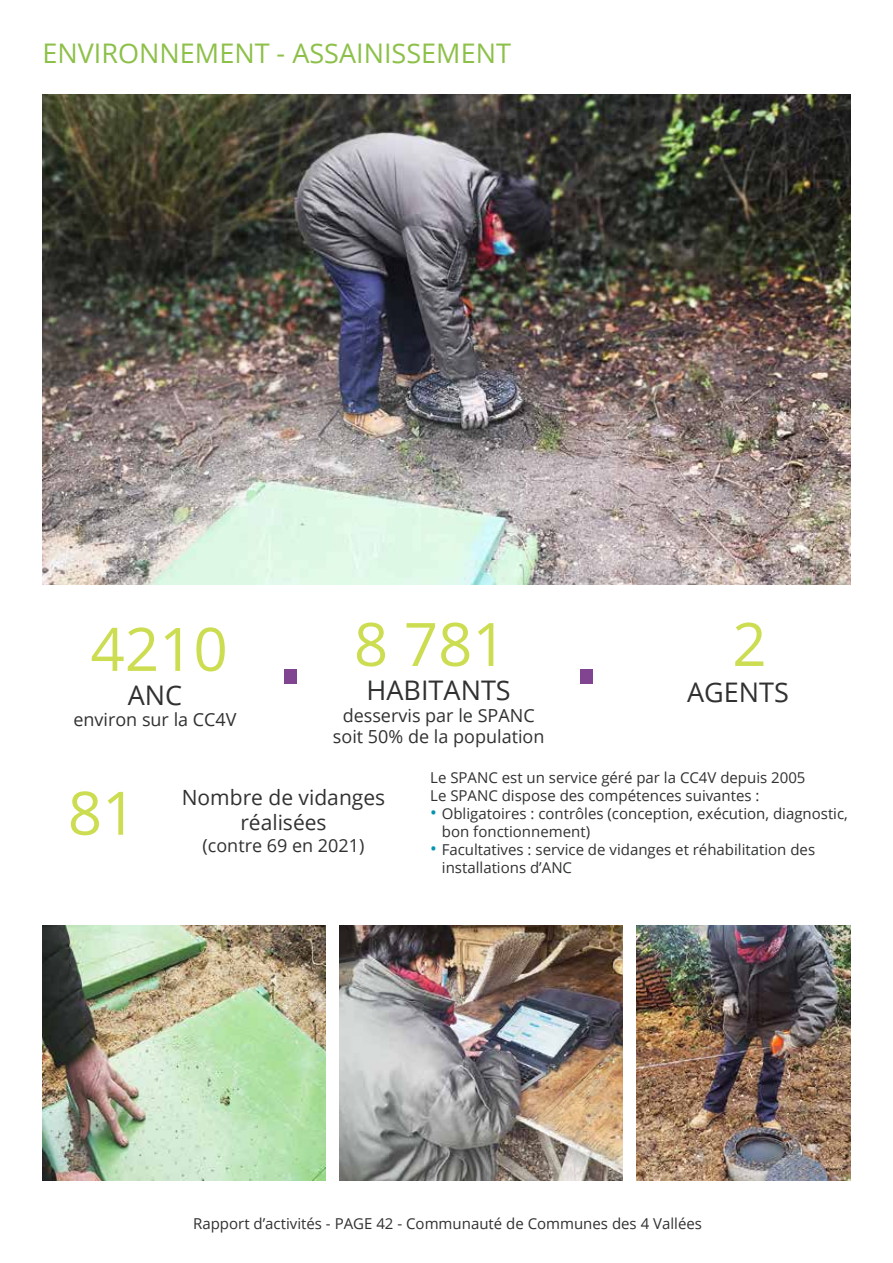
<style>
.page{position:relative;width:893px;height:1263px;background:#fff}
.page>*{position:absolute;margin:0;border:0;box-sizing:border-box;transform-origin:0 0}
.t1{font:60px "Open Sans";color:#cddd52}
.t2{font:27px "Open Sans";color:#8dc048}
.t3{font:27px "Open Sans";color:#303131}
.t4{font:21px/25.2px "Open Sans";color:#303131;text-align:center}
.t5{font:18px/21.6px "Open Sans";color:#303131;text-align:center}
.t6{font:15px/18px "Open Sans";color:#303131}
.s1{font-size:18px;color:#0493b3}
</style>
<div class="page">
<div style="left:284px;top:669px;width:13px;height:15px;background:#814491"></div>
<div style="left:580px;top:669px;width:13px;height:15px;background:#814491"></div>
<img style="left:43px;top:925px;width:282px;height:255px">
<img style="left:43px;top:95px;width:807px;height:490px">
<img style="left:340px;top:925px;width:282px;height:255px">
<img style="left:637px;top:925px;width:213px;height:255px">
<h2 class="t2" style="left:43px;top:35px;width:470px">ENVIRONNEMENT - ASSAINISSEMENT</h2>
<h1 class="t1" style="left:90px;top:608px;width:139px">4210</h1>
<h1 class="t1" style="left:354px;top:603px;width:154px">8 781</h1>
<h2 class="t3" style="left:128px;top:676px;width:56px">ANC</h2>
<p class="t5" style="left:73px;top:709px;width:165px">environ sur la CC4V</p>
<h2 class="t3" style="left:367px;top:672px;width:146px">HABITANTS</h2>
<p class="t5" style="left:333px;top:704px;width:213px">desservis par le SPANC soit 50% de la population</p>
<h1 class="t1" style="left:732px;top:603px;width:36px">2</h1>
<h2 class="t3" style="left:687px;top:673px;width:103px">AGENTS</h2>
<h1 class="t1" style="left:68px;top:772px;width:70px">81</h1>
<h3 class="t4" style="left:182px;top:784px;width:205px">Nombre de vidanges réalisées</h3>
<p class="t5" style="left:203px;top:834px;width:163px">(contre 69 en 2021)</p>
<p class="t6" style="left:430px;top:768px;width:377px">Le SPANC est un service géré par la CC4V depuis 2005<br>Le SPANC dispose des compétences suivantes :</p>
<p class="t6" style="left:442px;top:804px;width:407px;text-indent:-12px"><span class="s1">•</span> Obligatoires : contrôles (conception, exécution, diagnostic, bon fonctionnement)</p>
<p class="t6" style="left:442px;top:840px;width:375px;text-indent:-12px"><span class="s1">•</span> Facultatives : service de vidanges et réhabilitation des installations d’ANC</p>
<p class="t6" style="left:193px;top:1214px;width:510px">Rapport d’activités - PAGE 42 - Communauté de Communes des 4 Vallées</p>
</div>
